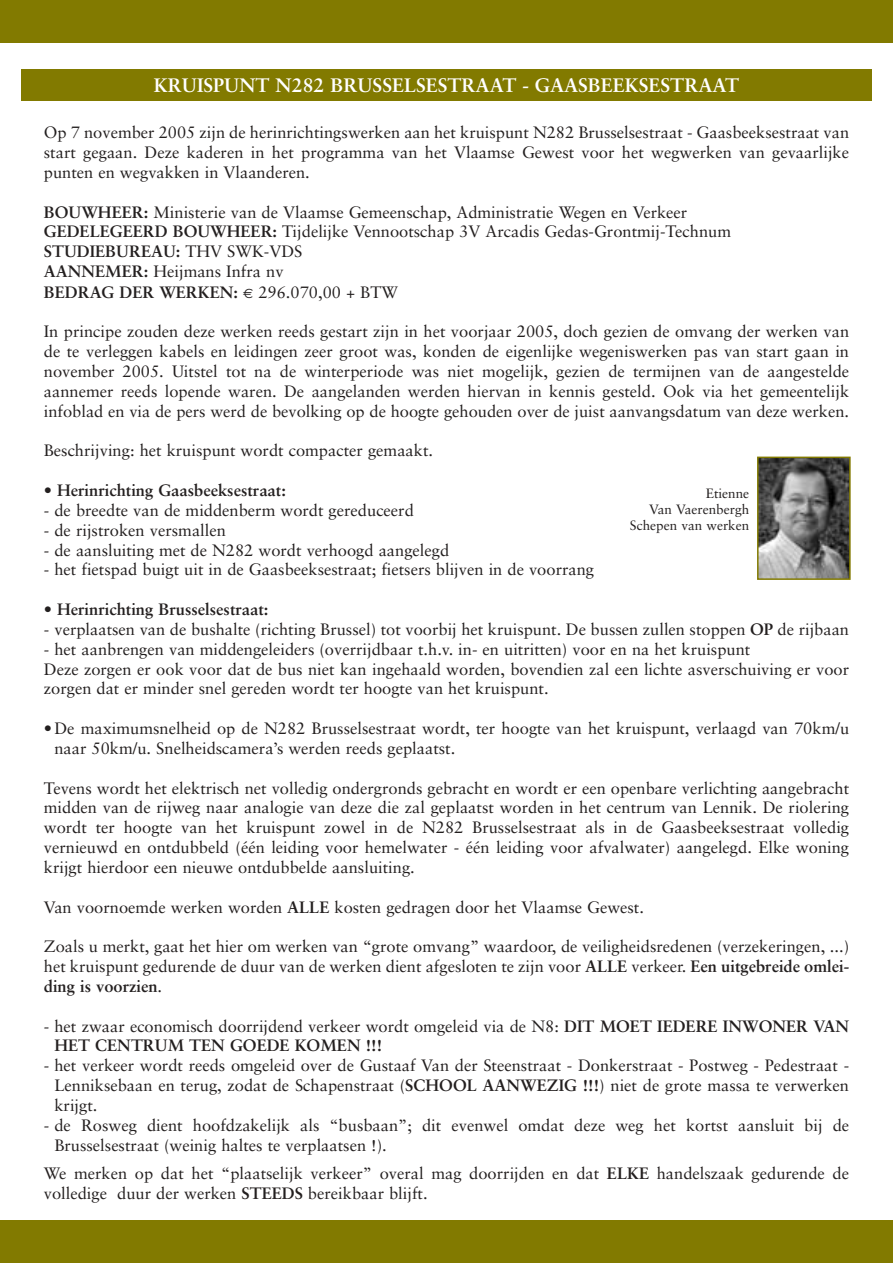
<style>
.page{position:relative;width:893px;height:1263px;background:#fff}
.page>*{position:absolute;margin:0;border:0;box-sizing:border-box;transform-origin:0 0}
.t1{font:700 19.5px "Sabon";color:#fff}
.t2{font:16.5px/19.8px "Sabon";color:#231f1f}
.t3{font:700 16.5px "Sabon";color:#231f1f}
.t4{font:13.5px/16.2px "Sabon";color:#231f1f;text-align:right}
.s1{font-weight:700}
.s2{font-family:"Euro Sans";font-size:13.5px}
.s3{font-weight:400}
</style>
<div class="page">
<div style="left:0;top:0;width:892px;height:43px;background:#827a00"></div>
<div style="left:0;top:1220px;width:892px;height:43px;background:#827a00"></div>
<div style="left:21px;top:69px;width:850px;height:32px;background:#827a00"></div>
<img style="left:760px;top:460px;width:87px;height:117px">
<div style="left:757px;top:457px;width:93px;height:123px;border:2px solid #827a00"></div>
<p class="t1" style="left:154px;top:77px;width:587px">KRUISPUNT N282 BRUSSELSESTRAAT - GAASBEEKSESTRAAT</p>
<p class="t2" style="left:44px;top:124px;width:806px;text-align:justify">Op 7 november 2005 zijn de herinrichtingswerken aan het kruispunt N282 Brusselsestraat - Gaasbeeksestraat van start gegaan. Deze kaderen in het programma van het Vlaamse Gewest voor het wegwerken van gevaarlijke punten en wegvakken in Vlaanderen.</p>
<p class="t2" style="left:44px;top:203px;width:688px"><span class="s1">BOUWHEER:</span> Ministerie van de Vlaamse Gemeenschap, Administratie Wegen en Verkeer <span class="s1">GEDELEGEERD BOUWHEER:</span> Tijdelijke Vennootschap 3V Arcadis Gedas-Grontmij-Technum <span class="s1">STUDIEBUREAU:</span> THV SWK-VDS<br><span class="s1">AANNEMER:</span> Heijmans Infra nv<br><span class="s1">BEDRAG DER WERKEN:</span> <span class="s2">€</span> 296.070,00 + BTW</p>
<p class="t2" style="left:44px;top:323px;width:806px;text-align:justify">In principe zouden deze werken reeds gestart zijn in het voorjaar 2005, doch gezien de omvang der werken van de te verleggen kabels en leidingen zeer groot was, konden de eigenlijke wegeniswerken pas van start gaan in november 2005. Uitstel tot na de winterperiode was niet mogelijk, gezien de termijnen van de aangestelde aannemer reeds lopende waren. De aangelanden werden hiervan in kennis gesteld. Ook via het gemeentelijk infoblad en via de pers werd de bevolking op de hoogte gehouden over de juist aanvangsdatum van deze werken.</p>
<p class="t2" style="left:44px;top:442px;width:391px">Beschrijving: het kruispunt wordt compacter gemaakt.</p>
<p class="t3" style="left:44px;top:483px;width:243px"><span class="s3">•</span> Herinrichting Gaasbeeksestraat:</p>
<p class="t2" style="left:44px;top:502px;width:371px">- de breedte van de middenberm wordt gereduceerd</p>
<p class="t2" style="left:44px;top:522px;width:184px">- de rijstroken versmallen</p>
<p class="t2" style="left:44px;top:541px;width:407px">- de aansluiting met de N282 wordt verhoogd aangelegd</p>
<p class="t2" style="left:44px;top:561px;width:552px">- het fietspad buigt uit in de Gaasbeeksestraat; fietsers blijven in de voorrang</p>
<p class="t3" style="left:44px;top:602px;width:226px"><span class="s3">•</span> Herinrichting Brusselsestraat:</p>
<p class="t2" style="left:44px;top:621px;width:806px">- verplaatsen van de bushalte (richting Brussel) tot voorbij het kruispunt. De bussen zullen stoppen <span class="s1">OP</span> de rijbaan</p>
<p class="t2" style="left:44px;top:641px;width:806px">- het aanbrengen van middengeleiders (overrijdbaar t.h.v. in- en uitritten) voor en na het kruispunt<br>Deze zorgen er ook voor dat de bus niet kan ingehaald worden, bovendien zal een lichte asverschuiving er voor zorgen dat er minder snel gereden wordt ter hoogte van het kruispunt.</p>
<p class="t2" style="left:54px;top:720px;width:796px;text-indent:-11px">•De maximumsnelheid op de N282 Brusselsestraat wordt, ter hoogte van het kruispunt, verlaagd van 70km/u naar 50km/u. Snelheidscamera’s werden reeds geplaatst.</p>
<p class="t2" style="left:44px;top:779px;width:806px;text-align:justify">Tevens wordt het elektrisch net volledig ondergronds gebracht en wordt er een openbare verlichting aangebracht midden van de rijweg naar analogie van deze die zal geplaatst worden in het centrum van Lennik. De riolering wordt ter hoogte van het kruispunt zowel in de N282 Brusselsestraat als in de Gaasbeeksestraat volledig vernieuwd en ontdubbeld (één leiding voor hemelwater - één leiding voor afvalwater) aangelegd. Elke woning krijgt hierdoor een nieuwe ontdubbelde aansluiting.</p>
<p class="t2" style="left:44px;top:898px;width:601px">Van voornoemde werken worden <span class="s1">ALLE</span> kosten gedragen door het Vlaamse Gewest.</p>
<p class="t2" style="left:44px;top:938px;width:806px;text-align:justify">Zoals u merkt, gaat het hier om werken van “grote omvang” waardoor, de veiligheidsredenen (verzekeringen, ...) het kruispunt gedurende de duur van de werken dient afgesloten te zijn voor <span class="s1">ALLE</span> verkeer. <span class="s1">Een uitgebreide omlei&shy;ding is voorzien</span>.</p>
<p class="t2" style="left:54px;top:1017px;width:796px;text-indent:-11px">- het zwaar economisch doorrijdend verkeer wordt omgeleid via de N8: <span class="s1">DIT MOET IEDERE INWONER VAN<br>HET CENTRUM TEN GOEDE KOMEN !!!</span></p>
<p class="t2" style="left:54px;top:1057px;width:796px;text-align:justify;text-indent:-11px">- het verkeer wordt reeds omgeleid over de Gustaaf Van der Steenstraat - Donkerstraat - Postweg - Pedestraat - Lenniksebaan en terug, zodat de Schapenstraat (<span class="s1">SCHOOL AANWEZIG !!!</span>) niet de grote massa te verwerken krijgt.</p>
<p class="t2" style="left:54px;top:1117px;width:796px;text-indent:-11px">- de Rosweg dient hoofdzakelijk als “busbaan”; dit evenwel omdat deze weg het kortst aansluit bij de<br>Brusselsestraat (weinig haltes te verplaatsen !).</p>
<p class="t2" style="left:44px;top:1165px;width:806px">We merken op dat het “plaatselijk verkeer” overal mag doorrijden en dat <span class="s1">ELKE</span> handelszaak gedurende de volledige duur der werken <span class="s1">STEEDS</span> bereikbaar blijft.</p>
<p class="t4" style="left:630px;top:486px;width:121px">Etienne<br>Van Vaerenbergh<br>Schepen van werken</p>
</div>
